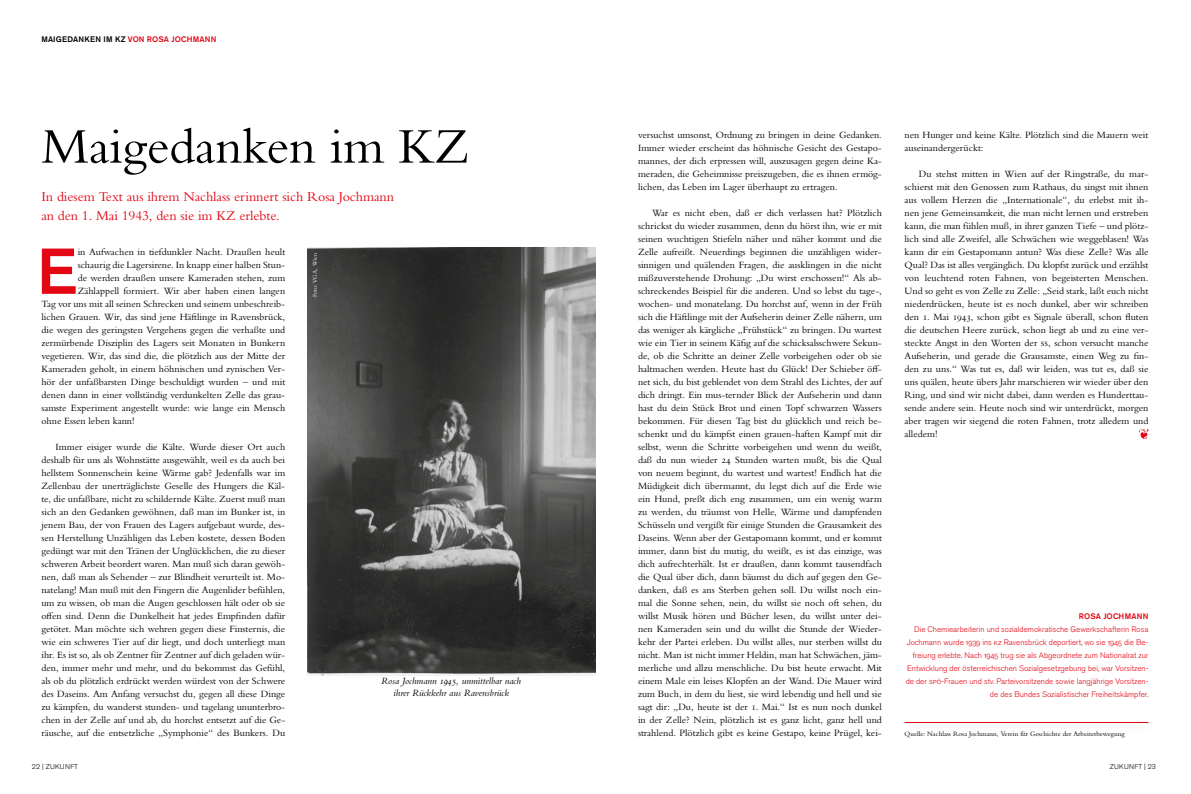
<style>
.page{position:relative;width:1191px;height:794px;background:#fff}
.page>*{position:absolute;margin:0;border:0;box-sizing:border-box;transform-origin:0 0}
.t1{font:500 64.1px "Akzidenz Grotesk Pro";color:#e30613}
.t2{font:52px "Bembo MT Pro";letter-spacing:-.005em;color:#000}
.t3{font:14px/19px "Bembo MT Pro";letter-spacing:-.005em;color:#e30613}
.t4{font:10px/13px "Bembo MT Pro";color:#000;text-align:justify}
.t5{font:italic 10px/12px "Bembo MT Pro";color:#000;text-align:center}
.t6{font:300 8px/13px "Akzidenz Grotesk Pro";color:#e30613;text-align:right}
.t7{font:500 8px "Akzidenz Grotesk Pro";letter-spacing:.01em;color:#000}
.t8{font:500 8px "Akzidenz Grotesk Pro";letter-spacing:.01em;color:#e30613}
.t9{font:7px "Bembo MT Pro";color:#000}
.t10{font:300 7px "Akzidenz Grotesk Pro";letter-spacing:.04em;color:#000}
.t11{font:6px "Bembo MT Pro";color:#fff}
.s1{color:#e30613}
</style>
<div class="page">
<img style="left:308px;top:247px;width:287px;height:429px">
<svg style="left:1139px;top:429px;width:9px;height:10px"></svg>
<div style="left:903px;top:720px;width:254px;height:12px;background:#fbfbfb"></div>
<hr style="left:904px;top:722px;width:244px;height:1px;background:#e30613">
<p class="t7" style="left:41px;top:34px;width:177px">MAIGEDANKEN IM KZ <span class="s1">VON ROSA JOCHMANN</span></p>
<h2 class="t2" style="left:41px;top:116px;width:429px">Maigedanken im KZ</h2>
<h3 class="t3" style="left:41px;top:186px;width:354px">In diesem Text aus ihrem Nachlass erinnert sich Rosa Jochmann an den 1. Mai 1943, den sie im KZ erlebte.</h3>
<p class="t4" style="left:78px;top:245px;width:209px">in Aufwachen in tiefdunkler Nacht. Draußen heult</p>
<p class="t4" style="left:78px;top:258px;width:209px">schaurig die Lagersirene. In knapp einer halben Stun-</p>
<p class="t4" style="left:78px;top:271px;width:209px">de werden draußen unsere Kameraden stehen, zum</p>
<p class="t4" style="left:78px;top:284px;width:209px">Zählappell formiert. Wir aber haben einen langen</p>
<p class="t4" style="left:41px;top:297px;width:245px">Tag vor uns mit all seinen Schrecken und seinem unbeschreib-</p>
<p class="t4" style="left:41px;top:310px;width:245px">lichen Grauen. Wir, das sind jene Häftlinge in Ravensbrück,</p>
<p class="t4" style="left:41px;top:323px;width:245px">die wegen des geringsten Vergehens gegen die verhaßte und</p>
<p class="t4" style="left:41px;top:336px;width:245px">zermürbende Disziplin des Lagers seit Monaten in Bunkern</p>
<p class="t4" style="left:41px;top:349px;width:245px">vegetieren. Wir, das sind die, die plötzlich aus der Mitte der</p>
<p class="t4" style="left:41px;top:362px;width:245px">Kameraden geholt, in einem höhnischen und zynischen Ver-</p>
<p class="t4" style="left:41px;top:375px;width:245px">hör der unfaßbarsten Dinge beschuldigt wurden – und mit</p>
<p class="t4" style="left:41px;top:388px;width:245px">denen dann in einer vollständig verdunkelten Zelle das grau-</p>
<p class="t4" style="left:41px;top:401px;width:245px">samste Experiment angestellt wurde: wie lange ein Mensch</p>
<p class="t4" style="left:41px;top:414px;width:95px">ohne Essen leben kann!</p>
<p class="t4" style="left:41px;top:440px;width:245px;text-indent:14px">Immer eisiger wurde die Kälte. Wurde dieser Ort auch deshalb für uns als Wohnstätte ausgewählt, weil es da auch bei hellstem Sonnenschein keine Wärme gab? Jedenfalls war im Zellenbau der unerträglichste Geselle des Hungers die Käl&shy;te, die unfaßbare, nicht zu schildernde Kälte. Zuerst muß man sich an den Gedanken gewöhnen, daß man im Bunker ist, in jenem Bau, der von Frauen des Lagers aufgebaut wurde, des&shy;sen Herstellung Unzähligen das Leben kostete, dessen Boden gedüngt war mit den Tränen der Unglücklichen, die zu dieser schweren Arbeit beordert waren. Man muß sich daran gewöh&shy;nen, daß man als Sehender – zur Blindheit verurteilt ist. Mo&shy;natelang! Man muß mit den Fingern die Augenlider befühlen, um zu wissen, ob man die Augen geschlossen hält oder ob sie offen sind. Denn die Dunkelheit hat jedes Empfinden dafür getötet. Man möchte sich wehren gegen diese Finsternis, die wie ein schweres Tier auf dir liegt, und doch unterliegt man ihr. Es ist so, als ob Zentner für Zentner auf dich geladen wür&shy;den, immer mehr und mehr, und du bekommst das Gefühl, als ob du plötzlich erdrückt werden würdest von der Schwere des Daseins. Am Anfang versuchst du, gegen all diese Dinge zu kämpfen, du wanderst stunden- und tagelang ununterbro&shy;chen in der Zelle auf und ab, du horchst entsetzt auf die Ge&shy;räusche, auf die entsetzliche „Symphonie“ des Bunkers. Du</p>
<h1 class="t1" style="left:37px;top:230px;width:42px">E</h1>
<p class="t11" style="left:311px;top:297px;width:46px;rotate:-90deg">Foto: VGA, Wien</p>
<p class="t5" style="left:381px;top:675px;width:141px">Rosa Jochmann 1945, unmittelbar nach ihrer Rückkehr aus Ravensbrück</p>
<p class="t4" style="left:638px;top:128px;width:245px">versuchst umsonst, Ordnung zu bringen in deine Gedanken.<br>Immer wieder erscheint das höhnische Gesicht des Gestapo&shy;mannes, der dich erpressen will, auszusagen gegen deine Ka&shy;meraden, die Geheimnisse preiszugeben, die es ihnen ermög&shy;lichen, das Leben im Lager überhaupt zu ertragen.</p>
<p class="t4" style="left:638px;top:206px;width:245px;text-indent:14px">War es nicht eben, daß er dich verlassen hat? Plötzlich schrickst du wieder zusammen, denn du hörst ihn, wie er mit seinen wuchtigen Stiefeln näher und näher kommt und die Zelle aufreißt. Neuerdings beginnen die unzähligen wider&shy;sinnigen und quälenden Fragen, die ausklingen in die nicht mißzuverstehende Drohung: „Du wirst erschossen!“ Als ab&shy;schreckendes Beispiel für die anderen. Und so lebst du tage-, wochen- und monatelang. Du horchst auf, wenn in der Früh sich die Häftlinge mit der Aufseherin deiner Zelle nähern, um das weniger als kärgliche „Frühstück“ zu bringen. Du wartest wie ein Tier in seinem Käfig auf die schicksalsschwere Sekun&shy;de, ob die Schritte an deiner Zelle vorbeigehen oder ob sie haltmachen werden. Heute hast du Glück! Der Schieber öff&shy;net sich, du bist geblendet von dem Strahl des Lichtes, der auf dich dringt. Ein mus-ternder Blick der Aufseherin und dann hast du dein Stück Brot und einen Topf schwarzen Wassers bekommen. Für diesen Tag bist du glücklich und reich be&shy;schenkt und du kämpfst einen grauen-haften Kampf mit dir selbst, wenn die Schritte vorbeigehen und wenn du weißt, daß du nun wieder 24 Stunden warten mußt, bis die Qual von neuem beginnt, du wartest und wartest! Endlich hat die Müdigkeit dich übermannt, du legst dich auf die Erde wie ein Hund, preßt dich eng zusammen, um ein wenig warm zu werden, du träumst von Helle, Wärme und dampfenden Schüsseln und vergißt für einige Stunden die Grausamkeit des Daseins. Wenn aber der Gestapomann kommt, und er kommt immer, dann bist du mutig, du weißt, es ist das einzige, was dich aufrechterhält. Ist er draußen, dann kommt tausendfach die Qual über dich, dann bäumst du dich auf gegen den Ge&shy;danken, daß es ans Sterben gehen soll. Du willst noch ein&shy;mal die Sonne sehen, nein, du willst sie noch oft sehen, du willst Musik hören und Bücher lesen, du willst unter dei&shy;nen Kameraden sein und du willst die Stunde der Wieder&shy;kehr der Partei erleben. Du willst alles, nur sterben willst du nicht. Man ist nicht immer Heldin, man hat Schwächen, jäm&shy;merliche und allzu menschliche. Du bist heute erwacht. Mit einem Male ein leises Klopfen an der Wand. Die Mauer wird zum Buch, in dem du liest, sie wird lebendig und hell und sie sagt dir: „Du, heute ist der 1. Mai.“ Ist es nun noch dunkel in der Zelle? Nein, plötzlich ist es ganz licht, ganz hell und strahlend. Plötzlich gibt es keine Gestapo, keine Prügel, kei-</p>
<p class="t4" style="left:904px;top:128px;width:245px">nen Hunger und keine Kälte. Plötzlich sind die Mauern weit auseinandergerückt:</p>
<p class="t4" style="left:904px;top:167px;width:245px;text-indent:14px">Du stehst mitten in Wien auf der Ringstraße, du mar&shy;schierst mit den Genossen zum Rathaus, du singst mit ihnen aus vollem Herzen die „Internationale“, du erlebst mit ih&shy;nen jene Gemeinsamkeit, die man nicht lernen und erstreben kann, die man fühlen muß, in ihrer ganzen Tiefe – und plötz&shy;lich sind alle Zweifel, alle Schwächen wie weggeblasen! Was kann dir ein Gestapomann antun? Was diese Zelle? Was alle Qual? Das ist alles vergänglich. Du klopfst zurück und erzählst von leuchtend roten Fahnen, von begeisterten Menschen.<br>Und so geht es von Zelle zu Zelle: „Seid stark, laßt euch nicht niederdrücken, heute ist es noch dunkel, aber wir schreiben den 1. Mai 1943, schon gibt es Signale überall, schon fluten die deutschen Heere zurück, schon liegt ab und zu eine ver&shy;steckte Angst in den Worten der SS , schon versucht manche Aufseherin, und gerade die Grausamste, einen Weg zu fin&shy;den zu uns.“ Was tut es, daß wir leiden, was tut es, daß sie uns quälen, heute übers Jahr marschieren wir wieder über den Ring, und sind wir nicht dabei, dann werden es Hunderttau&shy;sende andere sein. Heute noch sind wir unterdrückt, morgen aber tragen wir siegend die roten Fahnen, trotz alledem und alledem!</p>
<p class="t8" style="left:1078px;top:611px;width:71px">ROSA JOCHMANN</p>
<p class="t6" style="left:905px;top:622px;width:244px">Die Chemiearbeiterin und sozialdemokratische Gewerkschafterin Rosa Jochmann wurde 1939 ins KZ Ravensbrück deportiert, wo sie 1945 die Be&shy;freiung erlebte. Nach 1945 trug sie als Abgeordnete zum Nationalrat zur Entwicklung der österreichischen Sozialgesetzgebung bei, war Vorsitzen&shy;de der SPÖ-Frauen und stv. Parteivorsitzende sowie langjährige Vorsitzen&shy;de des Bundes Sozialistischer Freiheitskämpfer.</p>
<p class="t9" style="left:904px;top:729px;width:222px">Quelle: Nachlass Rosa Jochmann, Verein für Geschichte der Arbeiterbewegung</p>
<p class="t10" style="left:32px;top:761px;width:48px">22 | ZUKUNFT</p>
<p class="t10" style="left:1109px;top:761px;width:48px">ZUKUNFT | 23</p>
</div>
